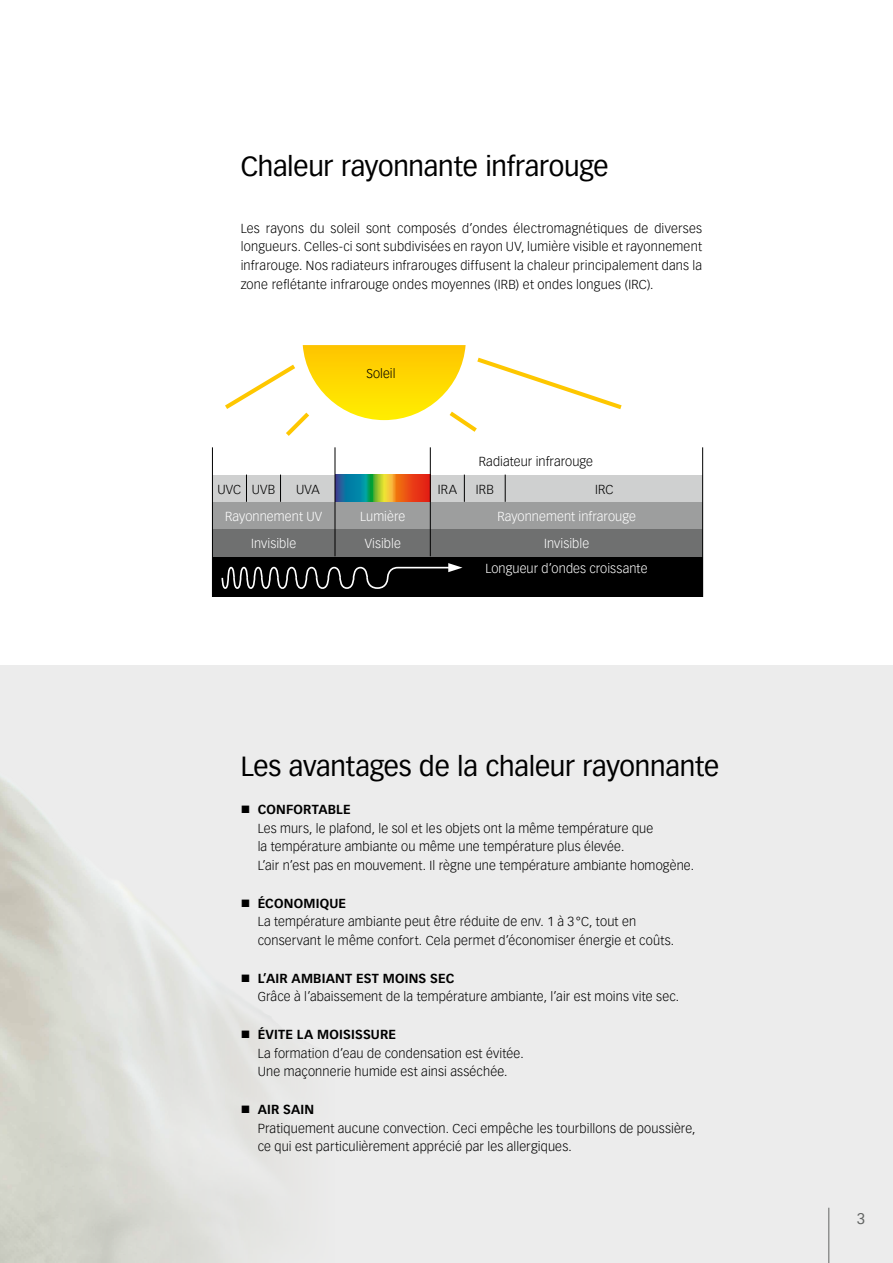
<style>
.page{position:relative;width:893px;height:1263px;background:#fff}
.page>*{position:absolute;margin:0;border:0;box-sizing:border-box;transform-origin:0 0}
.t1{font:27px "Vectora LT Pro";letter-spacing:-.01em;color:#000}
.t2{font:15px "Vectora LT Pro";color:#626463}
.t3{font:300 12.75px/18.8px "Vectora LT Pro";letter-spacing:.015em;color:#000}
.t4{font:300 12.75px/27.3px "Vectora LT Pro";letter-spacing:.005em;color:#fff;text-align:center}
.t5{font:700 12.75px "Vectora LT Pro";letter-spacing:.015em;color:#000}
</style>
<div class="page">
<div style="left:0;top:665px;width:893px;height:598px;background:#ececec"></div>
<div style="left:212px;top:556px;width:491px;height:41px;background:#000"></div>
<div style="left:212px;top:502px;width:491px;height:27px;background:#9d9e9e"></div>
<div style="left:212px;top:475px;width:491px;height:27px;background:#cfd0d0"></div>
<svg style="left:221px;top:563px;width:241px;height:26px"></svg>
<svg style="left:225px;top:345px;width:397px;height:91px"></svg>
<svg style="left:336px;top:475px;width:94px;height:27px;background:#89794d"></svg>
<div style="left:212px;top:529px;width:491px;height:27px;background:#6f7070"></div>
<svg style="left:246px;top:475px;width:1px;height:27px"></svg>
<svg style="left:280px;top:475px;width:1px;height:27px"></svg>
<svg style="left:464px;top:475px;width:1px;height:27px"></svg>
<svg style="left:505px;top:475px;width:1px;height:27px"></svg>
<hr style="left:212px;top:447px;width:1px;height:150px;background:#000">
<hr style="left:702px;top:447px;width:1px;height:150px;background:#000">
<hr style="left:335px;top:447px;width:1px;height:109px;background:#000">
<hr style="left:430px;top:447px;width:1px;height:109px;background:#000">
<hr style="left:828px;top:1208px;width:1px;height:55px;background:#626463">
<svg style="left:242px;top:1030px;width:7px;height:8px"></svg>
<svg style="left:242px;top:1105px;width:7px;height:8px"></svg>
<h1 class="t1" style="left:241px;top:150px;width:369px">Chaleur rayonnante infrarouge</h1>
<p class="t3" style="left:241px;top:219px;width:463px;text-align:justify">Les rayons du soleil sont composés d’ondes électromagnétiques de diverses longueurs. Celles-ci sont subdivisées en rayon UV, lumière visible et rayonnement infrarouge. Nos radiateurs infrarouges diffusent la chaleur principalement dans la zone reflétante infrarouge ondes moyennes (IRB) et ondes longues (IRC).</p>
<p class="t3" style="left:367px;top:364px;width:30px">Soleil</p>
<p class="t3" style="left:479px;top:452px;width:116px">Radiateur infrarouge</p>
<p class="t3" style="left:217px;top:480px;width:25px">UVC</p>
<p class="t3" style="left:438px;top:480px;width:21px">IRA</p>
<p class="t3" style="left:476px;top:480px;width:19px">IRB</p>
<p class="t3" style="left:595px;top:480px;width:20px">IRC</p>
<p class="t3" style="left:252px;top:480px;width:25px">UVB</p>
<p class="t3" style="left:296px;top:480px;width:25px">UVA</p>
<p class="t4" style="left:225px;top:502px;width:99px">Rayonnement UV</p>
<p class="t4" style="left:251px;top:530px;width:47px">Invisible</p>
<p class="t4" style="left:360px;top:502px;width:47px">Lumière<br>Visible</p>
<p class="t4" style="left:497px;top:502px;width:140px">Rayonnement infrarouge<br>Invisible</p>
<p class="t4" style="left:485px;top:555px;width:164px">Longueur d’ondes croissante</p>
<h1 class="t1" style="left:241px;top:750px;width:480px">Les avantages de la chaleur rayonnante</h1>
<p class="t5" style="left:258px;top:801px;width:94px">CONFORTABLE</p>
<p class="t3" style="left:258px;top:819px;width:438px">Les murs, le plafond, le sol et les objets ont la même température que<br>la température ambiante ou même une température plus élevée.<br>L’air n’est pas en mouvement. Il règne une température ambiante homogène.</p>
<p class="t5" style="left:258px;top:895px;width:90px">ÉCONOMIQUE</p>
<p class="t3" style="left:258px;top:912px;width:418px">La température ambiante peut être réduite de env. 1 à 3 °C, tout en conservant le même confort. Cela permet d’économiser énergie et coûts.</p>
<p class="t5" style="left:258px;top:970px;width:198px">L’AIR AMBIANT EST MOINS SEC</p>
<p class="t3" style="left:258px;top:987px;width:423px">Grâce à l’abaissement de la température ambiante, l’air est moins vite sec.</p>
<p class="t5" style="left:258px;top:1026px;width:140px">ÉVITE LA MOISISSURE</p>
<p class="t3" style="left:258px;top:1044px;width:268px">La formation d’eau de condensation est évitée.<br>Une maçonnerie humide est ainsi asséchée.</p>
<p class="t5" style="left:258px;top:1101px;width:58px">AIR SAIN</p>
<p class="t3" style="left:258px;top:1119px;width:439px">Pratiquement aucune convection. Ceci empêche les tourbillons de poussière, ce qui est particulièrement apprécié par les allergiques.</p>
<p class="t2" style="left:857px;top:1210px;width:10px">3</p>
</div>
